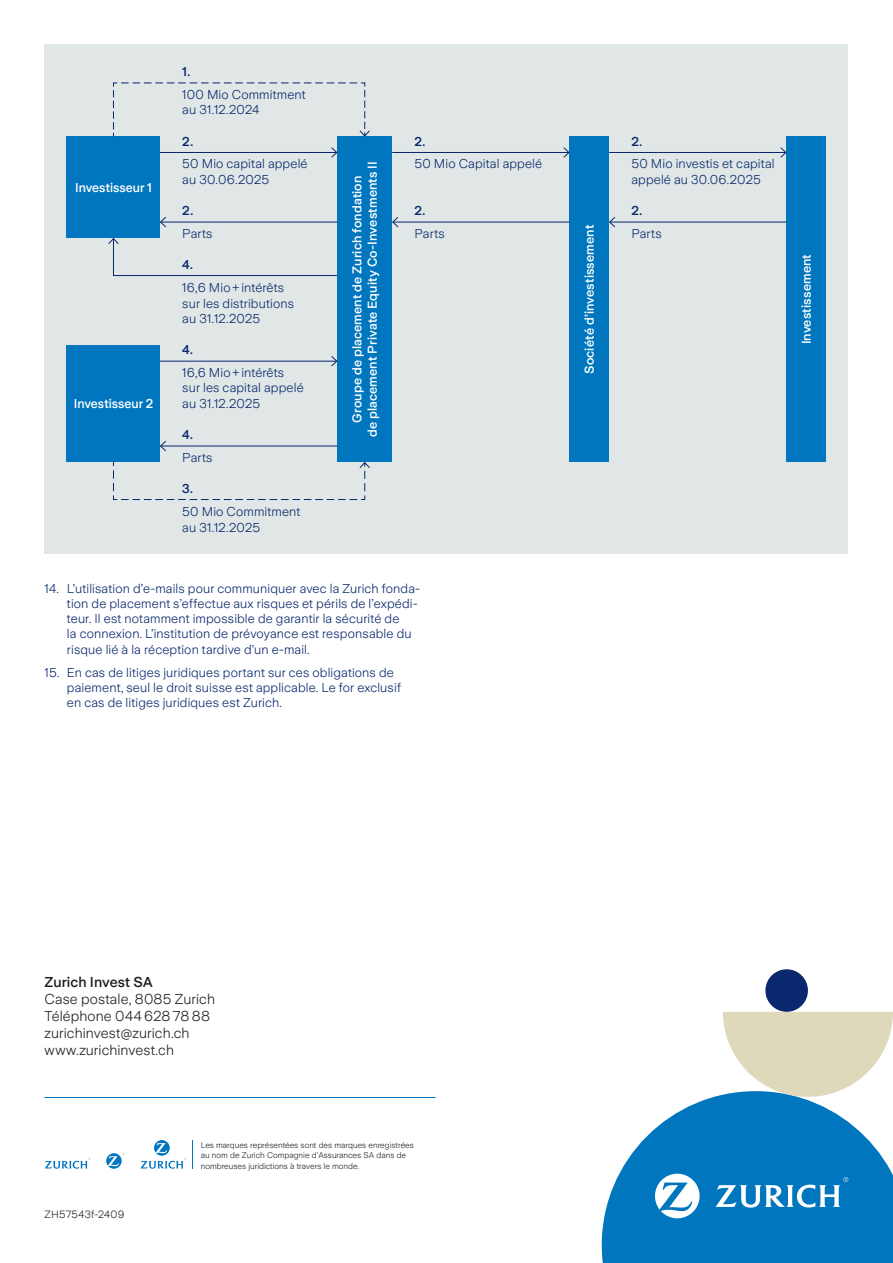
<style>
.page{position:relative;width:893px;height:1263px;background:#fff}
.page>*{position:absolute;margin:0;border:0;box-sizing:border-box;transform-origin:0 0}
.t1{font:300 14.25px/17.1px "Zurich Sans";letter-spacing:.005em;color:#231f20}
.t2{font:500 14.25px "Zurich Sans";letter-spacing:.005em;color:#231f20}
.t3{font:300 12.75px/15.3px "Zurich Sans";letter-spacing:.01em;color:#09286d}
.t4{font:500 12.75px/15.3px "Zurich Sans";letter-spacing:.01em;color:#fff;text-align:center}
.t5{font:500 12.75px "Zurich Sans";color:#09286d}
.t6{font:300 10.5px "Zurich Sans";letter-spacing:.03em;color:#231f20}
.t7{font:300 8.25px/10.5px "Zurich Sans";color:#231f20}
</style>
<div class="page">
<div style="left:45px;top:45px;width:803px;height:509px;background:#e0e7e6"></div>
<div style="left:67px;top:137px;width:93px;height:101px;background:#0076be"></div>
<div style="left:67px;top:345px;width:93px;height:117px;background:#0076be"></div>
<div style="left:337px;top:137px;width:55px;height:325px;background:#0076be"></div>
<div style="left:569px;top:137px;width:40px;height:325px;background:#0076be"></div>
<div style="left:786px;top:137px;width:40px;height:325px;background:#0076be"></div>
<hr style="left:160px;top:152px;width:177px;height:1px;background:#09286d">
<svg style="left:331px;top:147px;width:7px;height:11px"></svg>
<hr style="left:392px;top:152px;width:177px;height:1px;background:#09286d">
<svg style="left:563px;top:147px;width:7px;height:11px"></svg>
<hr style="left:609px;top:152px;width:177px;height:1px;background:#09286d">
<svg style="left:780px;top:147px;width:7px;height:11px"></svg>
<hr style="left:160px;top:361px;width:177px;height:1px;background:#09286d">
<svg style="left:330px;top:356px;width:8px;height:11px"></svg>
<svg style="left:113px;top:82px;width:258px;height:55px"></svg>
<svg style="left:108px;top:238px;width:230px;height:38px"></svg>
<hr style="left:161px;top:222px;width:176px;height:1px;background:#09286d">
<svg style="left:160px;top:217px;width:7px;height:11px"></svg>
<hr style="left:393px;top:222px;width:176px;height:1px;background:#09286d">
<svg style="left:392px;top:217px;width:7px;height:11px"></svg>
<hr style="left:610px;top:222px;width:176px;height:1px;background:#09286d">
<svg style="left:609px;top:217px;width:7px;height:11px"></svg>
<hr style="left:161px;top:446px;width:176px;height:1px;background:#09286d">
<svg style="left:160px;top:441px;width:7px;height:11px"></svg>
<svg style="left:113px;top:462px;width:257px;height:38px"></svg>
<svg style="left:602px;top:1094px;width:291px;height:169px;fill:#0076be"></svg>
<svg style="left:723px;top:1012px;width:170px;height:85px"></svg>
<div style="left:765px;top:969px;width:43px;height:43px;background:#09286d;border-radius:50%"></div>
<svg style="left:140px;top:1140px;width:46px;height:29px"></svg>
<svg style="left:45px;top:1158px;width:45px;height:11px"></svg>
<svg style="left:106px;top:1153px;width:19px;height:16px"></svg>
<svg style="left:192px;top:1140px;width:1px;height:29px"></svg>
<hr style="left:45px;top:1097px;width:390px;height:1px;background:#0076be">
<svg style="left:655px;top:1174px;width:45px;height:44px"></svg>
<svg style="left:715px;top:1177px;width:133px;height:30px"></svg>
<p class="t4" style="left:75px;top:180px;width:78px">Investisseur 1</p>
<p class="t4" style="left:74px;top:396px;width:81px">Investisseur 2</p>
<p class="t5" style="left:182px;top:65px;width:10px">1.</p>
<p class="t3" style="left:182px;top:87px;width:125px">100 Mio Commitment au 31.12.2024</p>
<p class="t5" style="left:182px;top:134px;width:12px">2.</p>
<p class="t3" style="left:182px;top:157px;width:127px">50 Mio capital appelé au 30.06.2025</p>
<p class="t5" style="left:182px;top:204px;width:12px">2.</p>
<p class="t3" style="left:182px;top:226px;width:32px">Parts</p>
<p class="t5" style="left:182px;top:258px;width:12px">4.</p>
<p class="t3" style="left:182px;top:280px;width:113px">16,6 Mio+intérêts sur les distributions au 31.12.2025</p>
<p class="t5" style="left:182px;top:343px;width:12px">4.</p>
<p class="t3" style="left:182px;top:365px;width:123px">16,6 Mio+intérêts sur les capital appelé au 31.12.2025</p>
<p class="t5" style="left:182px;top:428px;width:12px">4.</p>
<p class="t3" style="left:182px;top:450px;width:32px">Parts</p>
<p class="t5" style="left:182px;top:482px;width:12px">3.</p>
<p class="t3" style="left:182px;top:504px;width:120px">50 Mio Commitment au 31.12.2025</p>
<p class="t4" style="left:350px;top:437px;width:278px;rotate:-90deg">Groupe de placement de Zurich fondation<br>de placement Private Equity Co-Investments II</p>
<p class="t5" style="left:414px;top:134px;width:12px">2.</p>
<p class="t3" style="left:414px;top:157px;width:129px">50 Mio Capital appelé</p>
<p class="t5" style="left:414px;top:204px;width:12px">2.</p>
<p class="t3" style="left:414px;top:226px;width:32px">Parts</p>
<p class="t3" style="left:67px;top:581px;width:355px;text-indent:-22px">14. L’utilisation d’e-mails pour communiquer avec la Zurich fonda&shy;tion de placement s’effectue aux risques et périls de l’expédi&shy;teur. Il est notamment impossible de garantir la sécurité de<br>la connexion. L’institution de prévoyance est responsable du risque lié à la réception tardive d’un e-mail.</p>
<p class="t3" style="left:67px;top:665px;width:335px;text-indent:-22px">15. En cas de litiges juridiques portant sur ces obligations de paiement, seul le droit suisse est applicable. Le for exclusif en cas de litiges juridiques est Zurich.</p>
<p class="t4" style="left:582px;top:374px;width:151px;rotate:-90deg">Société d’investissement</p>
<p class="t5" style="left:631px;top:134px;width:12px">2.</p>
<p class="t3" style="left:631px;top:157px;width:145px">50 Mio investis et capital appelé au 30.06.2025</p>
<p class="t5" style="left:631px;top:204px;width:12px">2.</p>
<p class="t3" style="left:631px;top:226px;width:32px">Parts</p>
<p class="t4" style="left:799px;top:344px;width:92px;rotate:-90deg">Investissement</p>
<p class="t2" style="left:45px;top:974px;width:110px">Zurich Invest SA</p>
<p class="t1" style="left:45px;top:990px;width:172px">Case postale, 8085 Zurich<br>Téléphone 044 628 78 88 zurichinvest@zurich.ch www.zurichinvest.ch</p>
<p class="t6" style="left:45px;top:1209px;width:81px">ZH57543f-2409</p>
<p class="t7" style="left:201px;top:1140px;width:215px">Les marques représentées sont des marques enregistrées au nom de Zurich Compagnie d’Assurances SA dans de nombreuses juridictions à travers le monde.</p>
</div>
